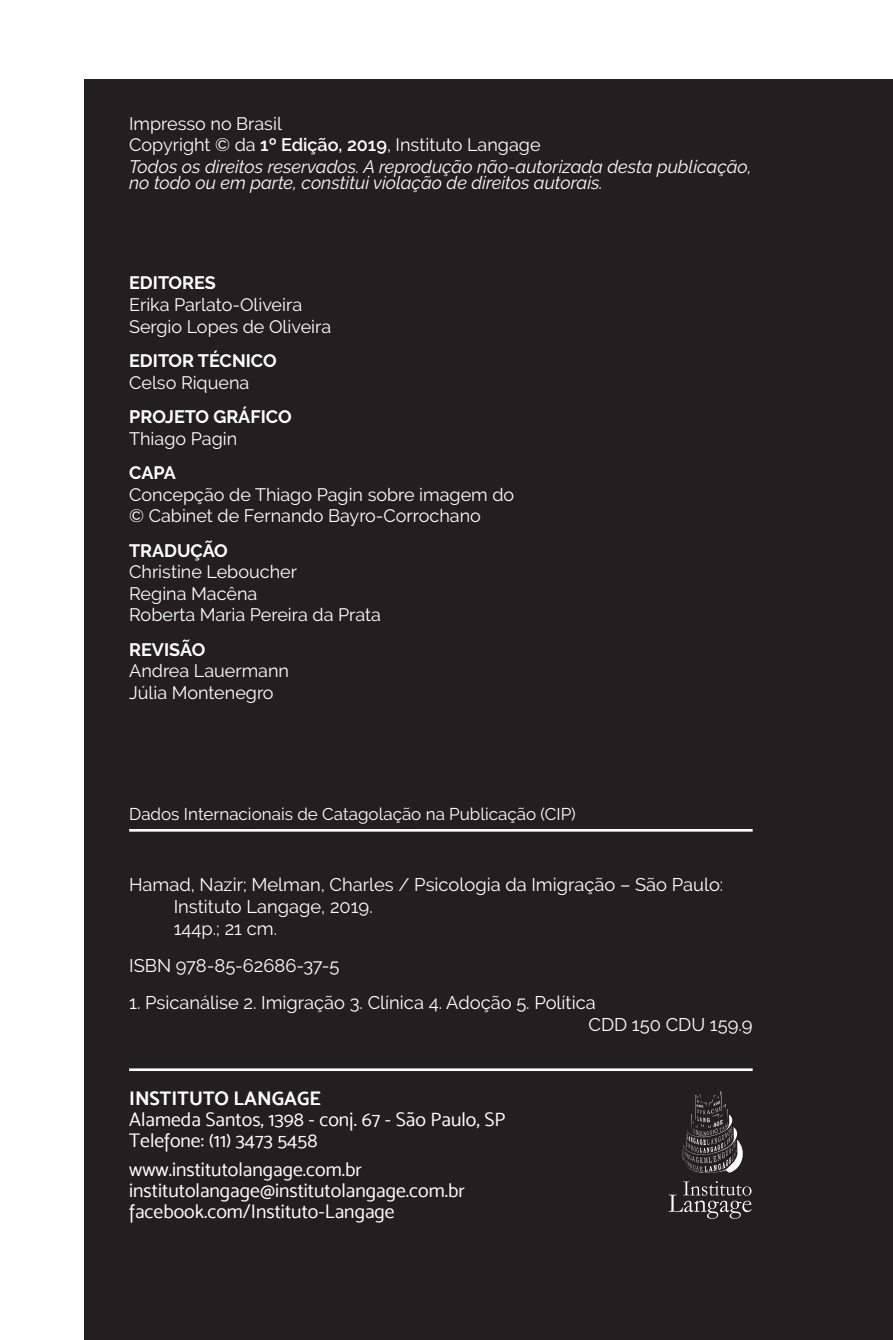
<style>
.page{position:relative;width:893px;height:1340px;background:#fff}
.page>*{position:absolute;margin:0;border:0;box-sizing:border-box;transform-origin:0 0}
.t1{font:19.57px/20.9px "Mosk Normal 400";color:#fff}
.t2{font:19.57px "Mosk Bold 700";color:#fff}
.t3{font:18.22px/22.1px "Raleway";color:#fff}
.t4{font:18px/21.6px "Raleway";color:#fff}
.t5{font:italic 18px/21.6px "Raleway";color:#fff}
.t6{font:700 18px "Raleway";color:#fff}
.t7{font:17.1px "Raleway";color:#fff}
.s1{font-style:normal}
.s2{font-weight:600;font-style:normal}
</style>
<div class="page">
<div style="left:85px;top:80px;width:808px;height:1259px;background:#231f20"></div>
<hr style="left:129px;top:829px;width:624px;height:2px;background:#fff">
<hr style="left:129px;top:1068px;width:624px;height:3px;background:#fff">
<svg style="left:668px;top:1181px;width:83px;height:37px"></svg>
<svg style="left:682px;top:1091px;width:61px;height:82px"></svg>
<p class="t5" style="left:129px;top:112px;width:624px"><span class="s1">Impresso no Brasil<br>Copyright © da</span> <span class="s2">1º Edição, 2019</span><span class="s1">, Instituto Langage<br></span>Todos os direitos reservados. A reprodução não-autorizada desta publicação,</p>
<p class="t5" style="left:129px;top:171px;width:475px">no todo ou em parte, constitui violação de direitos autorais.</p>
<p class="t6" style="left:129px;top:273px;width:88px">EDITORES</p>
<p class="t4" style="left:129px;top:294px;width:203px">Erika Parlato-Oliveira<br>Sergio Lopes de Oliveira</p>
<p class="t6" style="left:129px;top:350px;width:149px">EDITOR TÉCNICO</p>
<p class="t4" style="left:129px;top:371px;width:122px">Celso Riquena</p>
<p class="t6" style="left:129px;top:406px;width:164px">PROJETO GRÁFICO</p>
<p class="t4" style="left:129px;top:427px;width:110px">Thiago Pagin</p>
<p class="t6" style="left:129px;top:462px;width:48px">CAPA</p>
<p class="t4" style="left:129px;top:483px;width:387px">Concepção de Thiago Pagin sobre imagem do © Cabinet de Fernando Bayro-Corrochano</p>
<p class="t6" style="left:129px;top:540px;width:100px">TRADUÇÃO</p>
<p class="t4" style="left:129px;top:561px;width:253px">Christine Leboucher<br>Regina Macêna<br>Roberta Maria Pereira da Prata</p>
<p class="t6" style="left:129px;top:639px;width:78px">REVISÃO</p>
<p class="t4" style="left:129px;top:660px;width:161px">Andrea Lauermann<br>Júlia Montenegro</p>
<p class="t7" style="left:129px;top:803px;width:448px">Dados Internacionais de Catagolação na Publicação (CIP)</p>
<p class="t3" style="left:174px;top:873px;width:551px;text-indent:-45px">Hamad, Nazir; Melman, Charles / Psicologia da Imigração – São Paulo:<br>Instituto Langage, 2019.<br>144p.; 21 cm.</p>
<p class="t3" style="left:129px;top:954px;width:212px">ISBN 978-85-62686-37-5</p>
<p class="t3" style="left:588px;top:991px;width:166px;text-indent:-459px">1. Psicanálise 2. Imigração 3. Clínica 4. Adoção 5. Política<br>CDD 150 CDU 159.9</p>
<p class="t2" style="left:129px;top:1086px;width:193px">INSTITUTO LANGAGE</p>
<p class="t1" style="left:129px;top:1109px;width:378px">Alameda Santos, 1398 - conj. 67 - São Paulo, SP<br>Telefone: (11) 3473 5458</p>
<p class="t1" style="left:129px;top:1158px;width:337px">www.institutolangage.com.br institutolangage@institutolangage.com.br facebook.com/Instituto-Langage</p>
</div>
